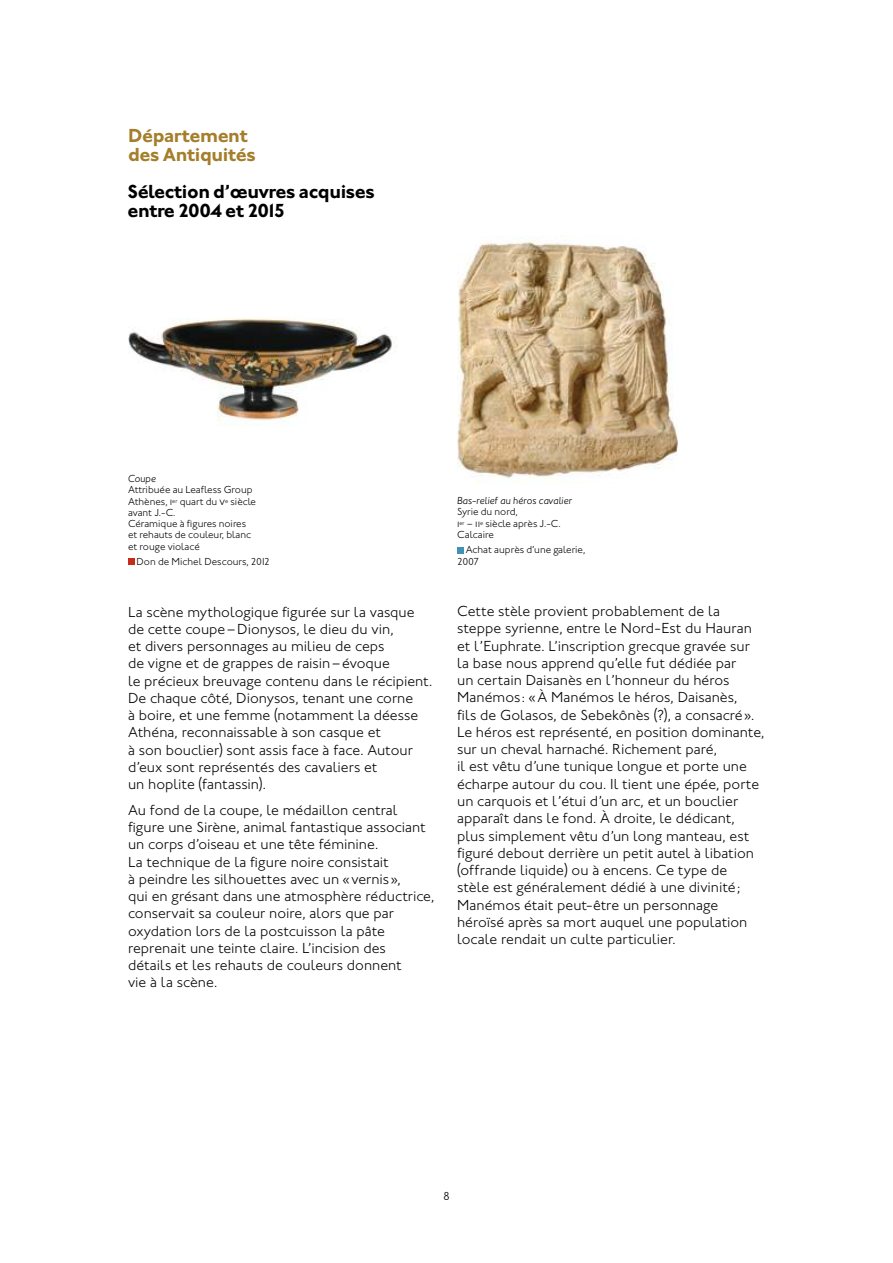
<style>
.page{position:relative;width:893px;height:1263px;background:#fff}
.page>*{position:absolute;margin:0;border:0;box-sizing:border-box;transform-origin:0 0}
.t1{font:700 19.5px/19.5px "Johnston ITC";letter-spacing:-.02em;color:#000}
.t2{font:700 19.5px/19.5px "Johnston ITC";letter-spacing:-.02em;color:#a47e2a}
.t3{font:300 15px/17.2px "Johnston ITC";color:#000}
.t4{font:300 12px "Johnston ITC";color:#000}
.t5{font:300 10.5px/11.2px "Johnston ITC";color:#000}
.t6{font:italic 300 10.5px "Johnston ITC Std";color:#000}
.s1{font-family:"Johnston ITC Light SC";font-weight:400}
</style>
<div class="page">
<img style="left:128px;top:318px;width:265px;height:108px">
<svg style="left:128px;top:559px;width:6px;height:6px"></svg>
<img style="left:457px;top:240px;width:221px;height:243px">
<svg style="left:457px;top:547px;width:6px;height:6px"></svg>
<h1 class="t2" style="left:128px;top:126px;width:129px">Département des Antiquités</h1>
<h1 class="t1" style="left:128px;top:182px;width:249px">Sélection d’œuvres acquises entre 2004 et 2015</h1>
<p class="t6" style="left:128px;top:472px;width:30px">Coupe</p>
<p class="t5" style="left:128px;top:484px;width:130px">Attribuée au Leafless Group<br>Athènes, <span class="s1">i</span><sup>er</sup> quart du <span class="s1">v</span><sup>e</sup> siècle avant J.-C.<br>Céramique à figures noires et rehauts de couleur, blanc et rouge violacé</p>
<p class="t5" style="left:137px;top:556px;width:135px">Don de Michel Descours, 2012</p>
<p class="t3" style="left:128px;top:603px;width:306px">La scène mythologique figurée sur la vasque de cette coupe–Dionysos, le dieu du vin,<br>et divers personnages au milieu de ceps<br>de vigne et de grappes de raisin–évoque<br>le précieux breuvage contenu dans le récipient.<br>De chaque côté, Dionysos, tenant une corne<br>à boire, et une femme (notamment la déesse Athéna, reconnaissable à son casque et<br>à son bouclier) sont assis face à face. Autour d’eux sont représentés des cavaliers et<br>un hoplite (fantassin).</p>
<p class="t3" style="left:128px;top:801px;width:308px">Au fond de la coupe, le médaillon central figure une Sirène, animal fantastique associant un corps d’oiseau et une tête féminine.<br>La technique de la figure noire consistait<br>à peindre les silhouettes avec un «vernis»,<br>qui en grésant dans une atmosphère réductrice, conservait sa couleur noire, alors que par oxydation lors de la postcuisson la pâte reprenait une teinte claire. L’incision des<br>détails et les rehauts de couleurs donnent<br>vie à la scène.</p>
<p class="t6" style="left:457px;top:494px;width:116px">Bas-relief au héros cavalier</p>
<p class="t5" style="left:457px;top:506px;width:105px">Syrie du nord,<br><span class="s1">i</span><sup>er</sup> – <span class="s1">ii</span><sup>e</sup> siècle après J.-C.<br>Calcaire</p>
<p class="t5" style="left:457px;top:544px;width:130px;text-indent:9px">Achat auprès d’une galerie,<br>2007</p>
<p class="t3" style="left:457px;top:603px;width:309px">Cette stèle provient probablement de la steppe syrienne, entre le Nord-Est du Hauran et l’Euphrate. L’inscription grecque gravée sur la base nous apprend qu’elle fut dédiée par<br>un certain Daisanès en l’honneur du héros Manémos: «À Manémos le héros, Daisanès,<br>fils de Golasos, de Sebekônès (?), a consacré».<br>Le héros est représenté, en position dominante, sur un cheval harnaché. Richement paré,<br>il est vêtu d’une tunique longue et porte une écharpe autour du cou. Il tient une épée, porte un carquois et l’étui d’un arc, et un bouclier apparaît dans le fond. À droite, le dédicant, plus simplement vêtu d’un long manteau, est figuré debout derrière un petit autel à libation (offrande liquide) ou à encens. Ce type de<br>stèle est généralement dédié à une divinité; Manémos était peut-être un personnage héroïsé après sa mort auquel une population locale rendait un culte particulier.</p>
<p class="t4" style="left:443px;top:1189px;width:8px">8</p>
</div>
